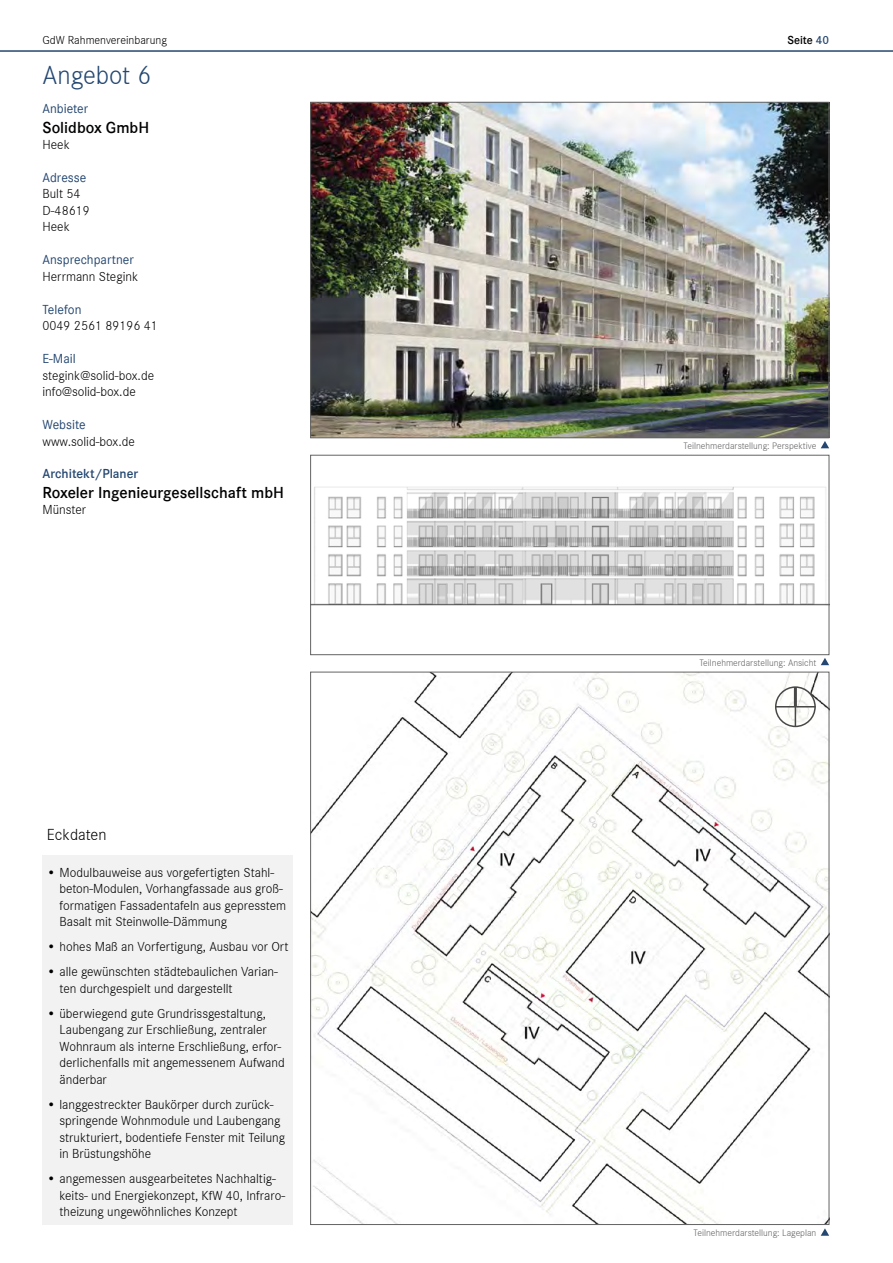
<style>
.page{position:relative;width:893px;height:1263px;background:#fff}
.page>*{position:absolute;margin:0;border:0;box-sizing:border-box;transform-origin:0 0}
.t1{font:300 27px "Corporate S";color:#244771}
.t2{font:600 16.5px "Corporate S";color:#000}
.t3{font:300 16.5px "Corporate S";color:#000}
.t4{font:300 13.5px/16.5px "Corporate S";color:#000}
.t5{font:13.5px "Corporate S";color:#244771}
.t6{font:600 13.5px "Corporate S";color:#244771}
.t7{font:300 12px "Corporate S";color:#000}
.t8{font:600 12px "Corporate S";color:#000}
.t9{font:300 9.75px "Corporate S";color:#636363}
.s1{color:#244771}
</style>
<div class="page">
<hr style="left:0;top:50px;width:893px;height:2px;background:#244771">
<svg style="left:821px;top:1228px;width:8px;height:8px"></svg>
<svg style="left:821px;top:658px;width:8px;height:7px"></svg>
<svg style="left:821px;top:441px;width:8px;height:7px"></svg>
<div style="left:43px;top:855px;width:250px;height:370px;background:#f2f2f2"></div>
<img style="left:312px;top:486px;width:515px;height:120px">
<div style="left:310px;top:455px;width:519px;height:200px;border:1px solid #636363"></div>
<img style="left:312px;top:674px;width:515px;height:549px">
<img style="left:312px;top:104px;width:515px;height:332px">
<div style="left:775px;top:686px;width:41px;height:41px;border:2px solid #484848;border-radius:50%"></div>
<hr style="left:776px;top:706px;width:40px;height:1px;background:#484848">
<svg style="left:795px;top:707px;width:1px;height:20px"></svg>
<hr style="left:794px;top:687px;width:3px;height:20px;background:#484848">
<p class="t7" style="left:43px;top:31px;width:126px">GdW Rahmenvereinbarung</p>
<p class="t8" style="left:787px;top:31px;width:43px">Seite <span class="s1">40</span></p>
<h1 class="t1" style="left:43px;top:57px;width:110px">Angebot 6</h1>
<p class="t5" style="left:43px;top:100px;width:47px">Anbieter</p>
<p class="t2" style="left:43px;top:115px;width:108px">Solidbox GmbH</p>
<p class="t4" style="left:43px;top:135px;width:29px">Heek</p>
<p class="t5" style="left:43px;top:168px;width:45px">Adresse</p>
<p class="t4" style="left:43px;top:185px;width:49px">Bult 54<br>D-48619<br>Heek</p>
<p class="t5" style="left:43px;top:251px;width:93px">Ansprechpartner</p>
<p class="t4" style="left:43px;top:267px;width:97px">Herrmann Stegink</p>
<p class="t5" style="left:43px;top:300px;width:40px">Telefon</p>
<p class="t4" style="left:43px;top:317px;width:117px">0049 2561 89196 41</p>
<p class="t5" style="left:43px;top:350px;width:35px">E-Mail</p>
<p class="t4" style="left:43px;top:366px;width:113px">stegink@solid-box.de info@solid-box.de</p>
<p class="t5" style="left:43px;top:416px;width:45px">Website</p>
<p class="t4" style="left:43px;top:432px;width:94px">www.solid-box.de</p>
<p class="t6" style="left:43px;top:464px;width:97px">Architekt/Planer</p>
<p class="t2" style="left:43px;top:480px;width:243px">Roxeler Ingenieurgesellschaft mbH</p>
<p class="t4" style="left:43px;top:501px;width:45px">Münster</p>
<p class="t3" style="left:47px;top:823px;width:61px">Eckdaten</p>
<p class="t4" style="left:60px;top:863px;width:228px;text-indent:-13px">• Modulbauweise aus vorgefertigten Stahl&shy;beton-Modulen, Vorhangfassade aus groß&shy;formatigen Fassadentafeln aus gepresstem Basalt mit Steinwolle-Dämmung</p>
<p class="t4" style="left:47px;top:938px;width:243px">• hohes Maß an Vorfertigung, Ausbau vor Ort</p>
<p class="t4" style="left:60px;top:963px;width:220px;text-indent:-13px">• alle gewünschten städtebaulichen Varian&shy;ten durchgespielt und dargestellt</p>
<p class="t4" style="left:60px;top:1004px;width:227px;text-indent:-13px">• überwiegend gute Grundrissgestaltung, Laubengang zur Erschließung, zentraler Wohnraum als interne Erschließung, erfor&shy;derlichenfalls mit angemessenem Aufwand änderbar</p>
<p class="t4" style="left:60px;top:1095px;width:227px;text-indent:-13px">• langgestreckter Baukörper durch zurück&shy;springende Wohnmodule und Laubengang strukturiert, bodentiefe Fenster mit Teilung in Brüstungshöhe</p>
<p class="t4" style="left:60px;top:1169px;width:227px;text-indent:-13px">• angemessen ausgearbeitetes Nachhaltig&shy;keits- und Energiekonzept, KfW 40, Infraro&shy;theizung ungewöhnliches Konzept</p>
<p class="t9" style="left:684px;top:439px;width:134px">Teilnehmerdarstellung: Perspektive</p>
<p class="t9" style="left:699px;top:656px;width:119px">Teilnehmerdarstellung: Ansicht</p>
<p class="t9" style="left:694px;top:1226px;width:124px">Teilnehmerdarstellung: Lageplan</p>
</div>
